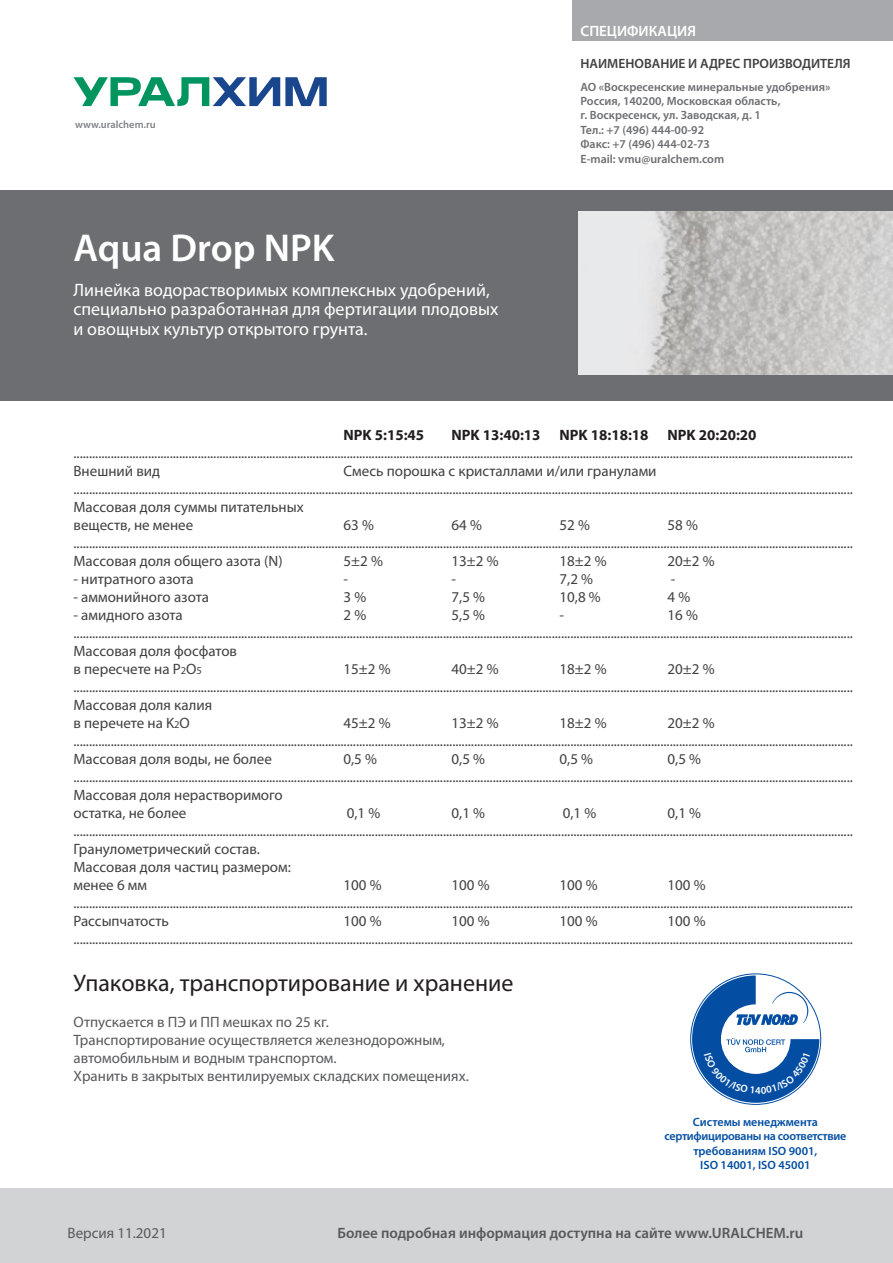
<style>
.page{position:relative;width:893px;height:1263px;background:#fff}
.page>*{position:absolute;margin:0;border:0;box-sizing:border-box;transform-origin:0 0}
.t1{font:600 39px "Myriad Pro";color:#fff}
.t2{font:24px "Myriad Pro";color:#231f20}
.t3{font:18px/19.5px "Myriad Pro";color:#fff}
.t4{font:15px/18px "Myriad Pro";color:#414042}
.t5{font:15px/18px "Myriad Pro";color:#58595b}
.t6{font:600 15px "Myriad Pro";color:#58595b}
.t7{font:700 15px "Myriad Pro";color:#231f20}
.t8{font:600 15px "Myriad Pro";color:#fff}
.t9{font:600 13.5px "Myriad Pro";color:#414042}
.t10{font:600 12px/14.4px "Myriad Pro";color:#6d6e71}
.t11{font:600 12px/14.4px "Myriad Pro";color:#034ea2;text-align:center}
.t12{font:600 10.5px "Myriad Pro";color:#808285}
.t13{font:600 10.5px "Myriad Pro";color:#fff}
.s1{font-size:10.5px}
</style>
<div class="page">
<div style="left:573px;top:0;width:320px;height:40px;background:#a7a9ac"></div>
<div style="left:0;top:1188px;width:893px;height:75px;background:#d1d3d4"></div>
<div style="left:0;top:191px;width:893px;height:210px;background:#6d6e71"></div>
<img style="left:578px;top:212px;width:315px;height:163px">
<svg style="left:74px;top:77px;width:253px;height:29px"></svg>
<svg style="left:692px;top:975px;width:127px;height:128px"></svg>
<p class="t12" style="left:75px;top:117px;width:82px">www.uralchem.ru</p>
<h1 class="t1" style="left:74px;top:223px;width:263px">Aqua Drop NPK</h1>
<p class="t3" style="left:74px;top:280px;width:426px">Линейка водорастворимых комплексных удобрений, специально разработанная для фертигации плодовых и овощных культур открытого грунта.</p>
<p class="t8" style="left:580px;top:21px;width:117px">СПЕЦИФИКАЦИЯ</p>
<p class="t9" style="left:580px;top:55px;width:272px">НАИМЕНОВАНИЕ И АДРЕС ПРОИЗВОДИТЕЛЯ</p>
<p class="t10" style="left:580px;top:79px;width:251px">АО «Воскресенские минеральные удобрения»<br>Россия, 140200, Московская область,<br>г. Воскресенск, ул. Заводская, д. 1<br>Тел.: +7 (496) 444-00-92<br>Факс: +7 (496) 444-02-73<br>E-mail: vmu@uralchem.com</p>
<p class="t7" style="left:344px;top:425px;width:82px">NPK 5:15:45</p>
<p class="t7" style="left:452px;top:425px;width:91px">NPK 13:40:13</p>
<p class="t7" style="left:560px;top:425px;width:91px">NPK 18:18:18</p>
<p class="t7" style="left:668px;top:425px;width:91px">NPK 20:20:20</p>
<p class="t4" style="left:74px;top:443px;width:781px">...........................................................................................................................................................................................................................................................<br>Внешний вид</p>
<p class="t4" style="left:74px;top:461px;width:781px;text-indent:270px">Смесь порошка с кристаллами и/или гранулами ...........................................................................................................................................................................................................................................................<br>Массовая доля суммы питательных<br>веществ, не менее</p>
<p class="t4" style="left:74px;top:515px;width:781px;text-indent:594px">58 % ...........................................................................................................................................................................................................................................................<br>Массовая доля общего азота (N)</p>
<p class="t4" style="left:344px;top:515px;width:32px">63 %</p>
<p class="t4" style="left:452px;top:515px;width:32px">64 %</p>
<p class="t4" style="left:560px;top:515px;width:32px">52 %</p>
<p class="t4" style="left:344px;top:551px;width:41px">5±2 %</p>
<p class="t4" style="left:452px;top:551px;width:49px">13±2 %</p>
<p class="t4" style="left:560px;top:551px;width:49px">18±2 %</p>
<p class="t4" style="left:668px;top:551px;width:49px">20±2 %</p>
<p class="t4" style="left:74px;top:569px;width:122px">- нитратного азота</p>
<p class="t4" style="left:344px;top:569px;width:6px">-</p>
<p class="t4" style="left:452px;top:569px;width:6px">-</p>
<p class="t4" style="left:560px;top:569px;width:35px">7,2 %</p>
<p class="t4" style="left:671px;top:569px;width:6px">-</p>
<p class="t4" style="left:74px;top:587px;width:137px">- аммонийного азота</p>
<p class="t4" style="left:344px;top:587px;width:24px">3 %</p>
<p class="t4" style="left:452px;top:587px;width:35px">7,5 %</p>
<p class="t4" style="left:560px;top:587px;width:43px">10,8 %</p>
<p class="t4" style="left:668px;top:587px;width:24px">4 %</p>
<p class="t4" style="left:74px;top:605px;width:111px">- амидного азота</p>
<p class="t4" style="left:344px;top:605px;width:24px">2 %</p>
<p class="t4" style="left:452px;top:605px;width:35px">5,5 %</p>
<p class="t4" style="left:560px;top:605px;width:6px">-</p>
<p class="t4" style="left:74px;top:605px;width:781px;text-indent:594px">16 % ...........................................................................................................................................................................................................................................................<br>Массовая доля фосфатов<br>в пересчете на P<span class="s1">2</span>O<span class="s1">5</span></p>
<p class="t4" style="left:74px;top:659px;width:781px;text-indent:594px">20±2 % ...........................................................................................................................................................................................................................................................<br>Массовая доля калия<br>в перечете на K<span class="s1">2</span>O</p>
<p class="t4" style="left:344px;top:659px;width:49px">15±2 %</p>
<p class="t4" style="left:452px;top:659px;width:49px">40±2 %</p>
<p class="t4" style="left:560px;top:659px;width:49px">18±2 %</p>
<p class="t4" style="left:73px;top:713px;width:781px;text-indent:594px">20±2 % ...........................................................................................................................................................................................................................................................<br>Массовая доля воды, не более</p>
<p class="t4" style="left:344px;top:713px;width:49px">45±2 %</p>
<p class="t4" style="left:452px;top:713px;width:49px">13±2 %</p>
<p class="t4" style="left:560px;top:713px;width:49px">18±2 %</p>
<p class="t4" style="left:73px;top:749px;width:781px;text-indent:594px">0,5 % ...........................................................................................................................................................................................................................................................<br>Массовая доля нерастворимого<br>остатка, не более</p>
<p class="t4" style="left:344px;top:749px;width:35px">0,5 %</p>
<p class="t4" style="left:452px;top:749px;width:35px">0,5 %</p>
<p class="t4" style="left:560px;top:749px;width:35px">0,5 %</p>
<p class="t4" style="left:73px;top:803px;width:781px;text-indent:594px">0,1 % ...........................................................................................................................................................................................................................................................<br>Гранулометрический состав.<br>Массовая доля частиц размером:<br>менее 6 мм</p>
<p class="t4" style="left:347px;top:803px;width:35px">0,1 %</p>
<p class="t4" style="left:452px;top:803px;width:35px">0,1 %</p>
<p class="t4" style="left:563px;top:803px;width:35px">0,1 %</p>
<p class="t4" style="left:73px;top:875px;width:781px;text-indent:594px">100 % ...........................................................................................................................................................................................................................................................<br>Рассыпчатость</p>
<p class="t4" style="left:344px;top:875px;width:40px">100 %</p>
<p class="t4" style="left:452px;top:875px;width:40px">100 %</p>
<p class="t4" style="left:560px;top:875px;width:40px">100 %</p>
<p class="t4" style="left:73px;top:911px;width:781px;text-indent:594px">100 % ...........................................................................................................................................................................................................................................................</p>
<h2 class="t2" style="left:74px;top:968px;width:441px">Упаковка, транспортирование и хранение</h2>
<p class="t5" style="left:74px;top:1012px;width:397px">Отпускается в ПЭ и ПП мешках по 25 кг.<br>Транспортирование осуществляется железнодорожным, автомобильным и водным транспортом.<br>Хранить в закрытых вентилируемых складских помещениях.</p>
<p class="t4" style="left:344px;top:911px;width:40px">100 %</p>
<p class="t4" style="left:452px;top:911px;width:40px">100 %</p>
<p class="t4" style="left:560px;top:911px;width:40px">100 %</p>
<p class="t13" style="left:755px;top:1083px;width:7px">4</p>
<p class="t11" style="left:665px;top:1114px;width:183px">Системы менеджмента сертифицированы на соответствие требованиям ISO 9001,<br>ISO 14001, ISO 45001</p>
<p class="t5" style="left:68px;top:1223px;width:101px">Версия 11.2021</p>
<p class="t6" style="left:338px;top:1223px;width:467px">Более подробная информация доступна на сайте www.URALCHEM.ru</p>
</div>
